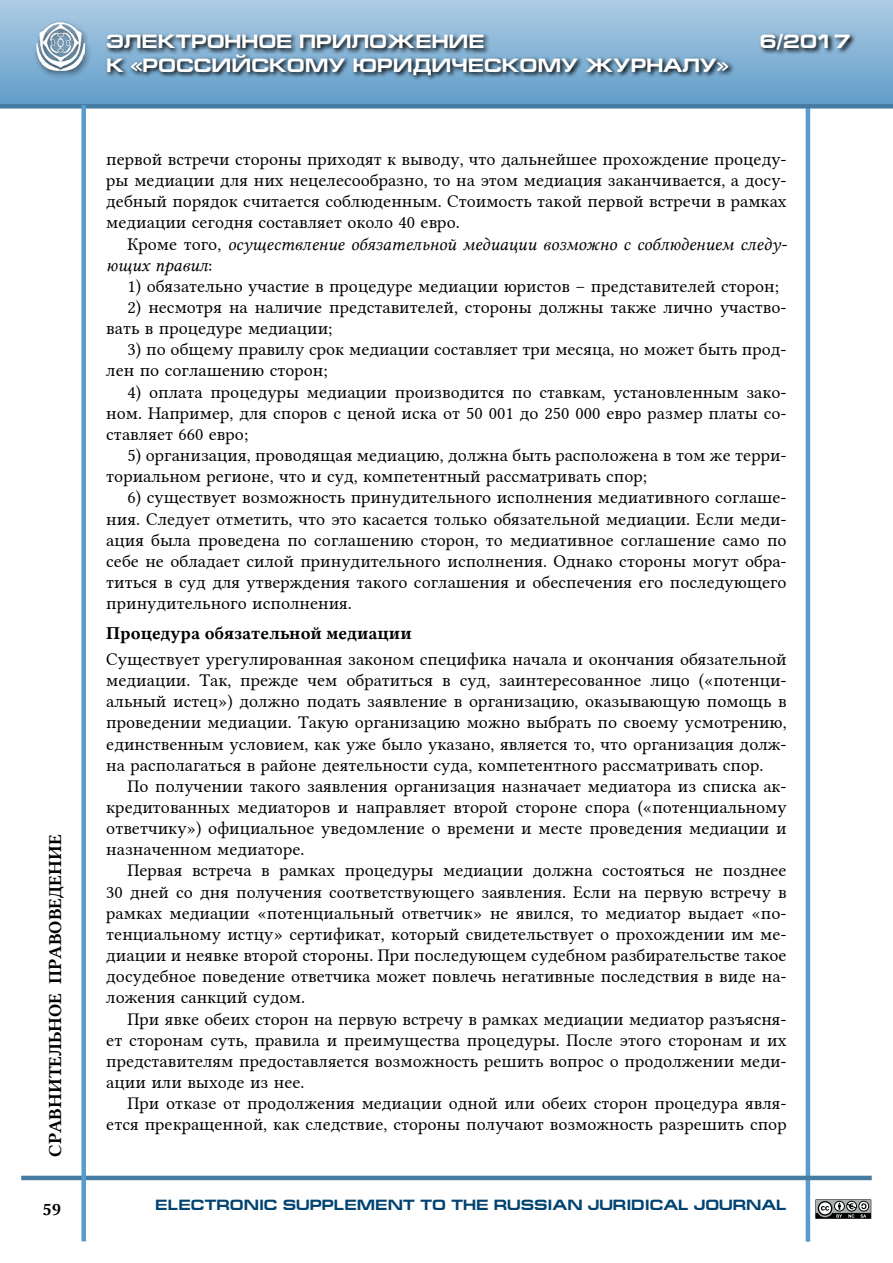
<style>
.page{position:relative;width:893px;height:1263px;background:#fff}
.page>*{position:absolute;margin:0;border:0;box-sizing:border-box;transform-origin:0 0}
.t1{font:700 19.5px "Europe Ext";color:#fff}
.t2{font:18px/21.1px "Lin Libertine";color:#000;text-align:justify}
.t3{font:18px/21.1px "Lin Libertine I";color:#000}
.t4{font:18px "Lin Libertine B";color:#000}
.t5{font:700 15px "Europe Ext";color:#004371}
.s1{font-family:"Lin Libertine"}
</style>
<div class="page">
<hr style="left:806px;top:91px;width:4px;height:1151px;background:#589cca">
<hr style="left:21px;top:1176px;width:851px;height:4px;background:#467ba2">
<div style="left:0;top:0;width:893px;height:106px;background:linear-gradient(to bottom,#aecce4,#619dc9)"></div>
<div style="left:0;top:104px;width:893px;height:5px;background:#467ba2"></div>
<div style="left:81px;top:105px;width:5px;height:1136px;background:#589cca"></div>
<div style="left:33px;top:19px;width:59px;height:60px;background:#000;opacity:.63"></div>
<img style="left:37px;top:23px;width:47px;height:47px">
<svg style="left:105px;top:31px;width:751px;height:50px;background:#6b90ac"></svg>
<svg style="left:815px;top:1199px;width:57px;height:20px"></svg>
<p class="t4" style="left:43px;top:1157px;width:324px;rotate:-90deg">СРАВНИТЕЛЬНОЕ ПРАВОВЕДЕНИЕ</p>
<p class="t4" style="left:43px;top:1197px;width:20px">59</p>
<p class="t1" style="left:106px;top:31px;width:380px">ЭЛЕКТРОННОЕ ПРИЛОЖЕНИЕ</p>
<p class="t1" style="left:760px;top:31px;width:92px">6/2017</p>
<p class="t1" style="left:106px;top:54px;width:624px">К «РОССИЙСКОМУ ЮРИДИЧЕСКОМУ ЖУРНАЛУ»</p>
<p class="t2" style="left:106px;top:147px;width:682px">первой встречи стороны приходят к выводу, что дальнейшее прохождение процеду&shy;ры медиации для них нецелесообразно, то на этом медиация заканчивается, а досу&shy;дебный порядок считается соблюденным. Стоимость такой первой встречи в рамках медиации сегодня составляет около 40 евро.</p>
<p class="t3" style="left:106px;top:234px;width:682px;text-indent:21px"><span class="s1">Кроме того,</span> осуществление обязательной медиации возможно с соблюдением следу&shy;ющих правил<span class="s1">:</span></p>
<p class="t2" style="left:128px;top:273px;width:653px">1) обязательно участие в процедуре медиации юристов – представителей сторон;</p>
<p class="t2" style="left:106px;top:295px;width:682px;text-indent:21px">2) несмотря на наличие представителей, стороны должны также лично участво&shy;вать в процедуре медиации;</p>
<p class="t2" style="left:106px;top:337px;width:682px;text-indent:21px">3) по общему правилу срок медиации составляет три месяца, но может быть прод&shy;лен по соглашению сторон;</p>
<p class="t2" style="left:106px;top:379px;width:682px;text-indent:21px">4) оплата процедуры медиации производится по ставкам, установленным зако&shy;ном. Например, для споров с ценой иска от 50 001 до 250 000 евро размер платы со&shy;ставляет 660 евро;</p>
<p class="t2" style="left:106px;top:443px;width:682px;text-indent:21px">5) организация, проводящая медиацию, должна быть расположена в том же терри&shy;ториальном регионе, что и суд, компетентный рассматривать спор;</p>
<p class="t2" style="left:106px;top:485px;width:682px;text-indent:21px">6) существует возможность принудительного исполнения медиативного соглаше&shy;ния. Следует отметить, что это касается только обязательной медиации. Если меди&shy;ация была проведена по соглашению сторон, то медиативное соглашение само по себе не обладает силой принудительного исполнения. Однако стороны могут обра&shy;титься в суд для утверждения такого соглашения и обеспечения его последующего принудительного исполнения.</p>
<p class="t4" style="left:106px;top:621px;width:307px">Процедура обязательной медиации</p>
<p class="t2" style="left:106px;top:646px;width:682px">Существует урегулированная законом специфика начала и окончания обязательной медиации. Так, прежде чем обратиться в суд, заинтересованное лицо («потенци&shy;альный истец») должно подать заявление в организацию, оказывающую помощь в проведении медиации. Такую организацию можно выбрать по своему усмотрению, единственным условием, как уже было указано, является то, что организация долж&shy;на располагаться в районе деятельности суда, компетентного рассматривать спор.</p>
<p class="t2" style="left:106px;top:773px;width:682px;text-indent:21px">По получении такого заявления организация назначает медиатора из списка ак&shy;кредитованных медиаторов и направляет второй стороне спора («потенциальному ответчику») официальное уведомление о времени и месте проведения медиации и назначенном медиаторе.</p>
<p class="t2" style="left:106px;top:858px;width:682px;text-indent:21px">Первая встреча в рамках процедуры медиации должна состояться не позднее 30 дней со дня получения соответствующего заявления. Если на первую встречу в рамках медиации «потенциальный ответчик» не явился, то медиатор выдает «по&shy;тенциальному истцу» сертификат, который свидетельствует о прохождении им ме&shy;диации и неявке второй стороны. При последующем судебном разбирательстве такое досудебное поведение ответчика может повлечь негативные последствия в виде на&shy;ложения санкций судом.</p>
<p class="t2" style="left:106px;top:1006px;width:682px;text-indent:21px">При явке обеих сторон на первую встречу в рамках медиации медиатор разъясня&shy;ет сторонам суть, правила и преимущества процедуры. После этого сторонам и их представителям предоставляется возможность решить вопрос о продолжении меди&shy;ации или выходе из нее.</p>
<p class="t2" style="left:106px;top:1091px;width:682px;text-align:right">При отказе от продолжения медиации одной или обеих сторон процедура явля&shy;ется прекращенной, как следствие, стороны получают возможность разрешить спор</p>
<p class="t5" style="left:155px;top:1196px;width:633px">ELECTRONIC SUPPLEMENT TO THE RUSSIAN JURIDICAL JOURNAL</p>
</div>
